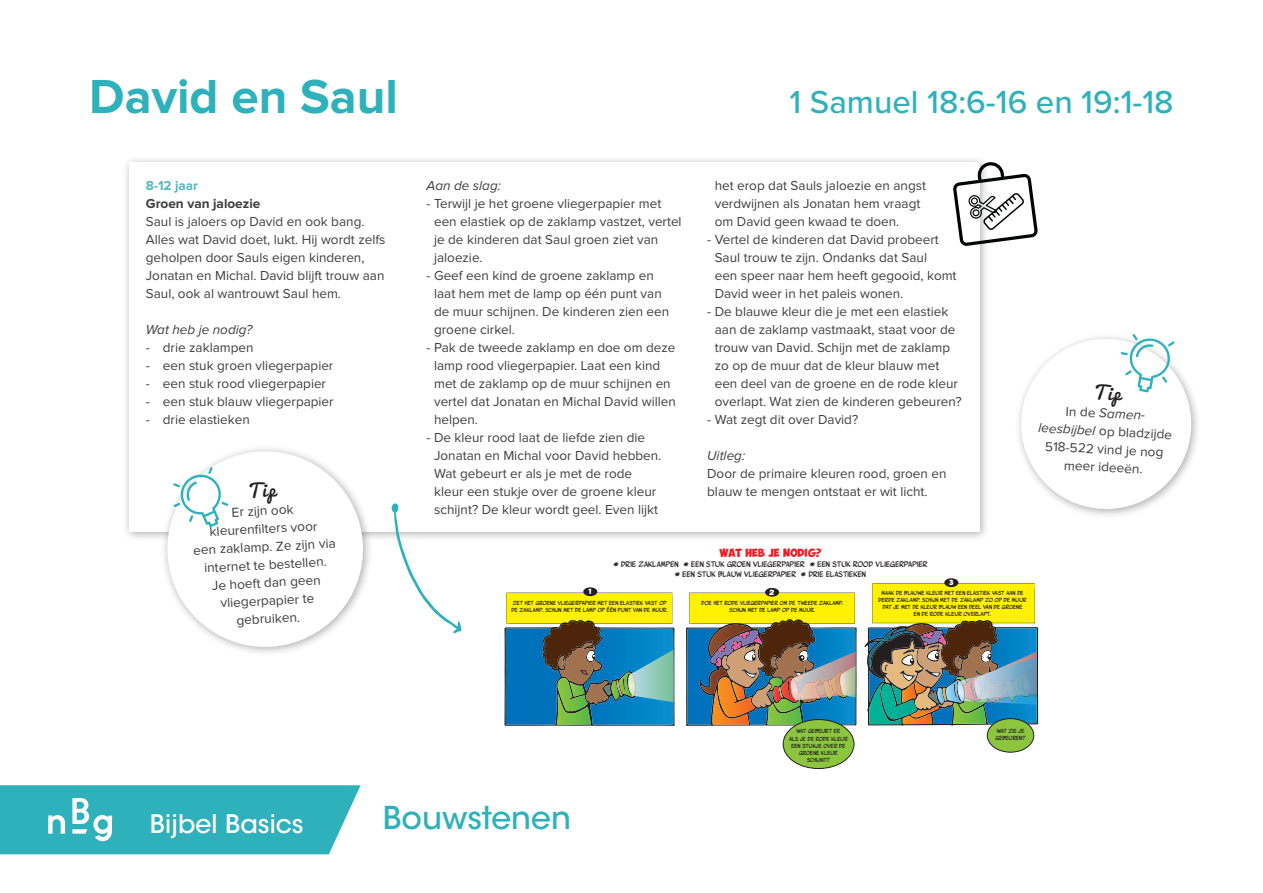
<style>
.page{position:relative;width:1263px;height:893px;background:#fff}
.page>*{position:absolute;margin:0;border:0;box-sizing:border-box;transform-origin:0 0}
.t1{font:700 49.5px "Proxima Nova";color:#2eb1bb}
.t2{font:500 33px "Proxima Nova";color:#2eb1bb}
.t3{font:500 31.35px "ITC Avant Garde Std";color:#2eb1bb}
.t4{font:500 25.35px "ITC Avant Garde Std";color:#fff}
.t5{font:13.5px/18px "Proxima Nova";color:#3e3e3f}
.t6{font:italic 13.5px "Proxima Nova";color:#3e3e3f}
.t7{font:700 13.5px "Proxima Nova";color:#3e3e3f}
.t8{font:700 13.5px "Proxima Nova";color:#54b8c1}
.t9{font:8.1px/9.8px "Wurmics Bravo";letter-spacing:.01em;color:#231f20;text-align:center;scale:1.1 1}
.t10{font:8.1px "Obelix Pro";letter-spacing:.01em;color:#ee1d23;scale:1.1 1}
.t11{font:6px/7.2px "Wurmics Bravo";letter-spacing:.01em;color:#231f20;text-align:center;scale:1.1 1}
.t12{font:5.25px "Obelix Pro";color:#fff;scale:1.1 1}
.s1{font-style:italic}
</style>
<div class="page">
<svg style="left:0;top:785px;width:361px;height:69px"></svg>
<div style="left:122px;top:155px;width:867px;height:386px;background:#231f20;opacity:.35"></div>
<div style="left:129px;top:162px;width:850px;height:369px;background:#fff"></div>
<svg style="left:953px;top:162px;width:84px;height:84px"></svg>
<div style="left:161px;top:445px;width:212px;height:212px;background:#231f20;opacity:.35"></div>
<div style="left:1014px;top:332px;width:187px;height:187px;background:#231f20;opacity:.35"></div>
<svg style="left:391px;top:503px;width:71px;height:130px"></svg>
<div style="left:583px;top:587px;width:14px;height:9px;background:#231f20;border-radius:50%"></div>
<div style="left:944px;top:578px;width:14px;height:9px;background:#231f20;border-radius:50%"></div>
<div style="left:765px;top:588px;width:14px;height:9px;background:#231f20;border-radius:50%"></div>
<div style="left:987px;top:719px;width:47px;height:33px;background:#8bc63e;border-radius:50%"></div>
<div style="left:987px;top:718px;width:47px;height:34px;border:1px solid #231f20;border-radius:50%"></div>
<div style="left:783px;top:719px;width:71px;height:49px;background:#8bc63e;border-radius:50%"></div>
<div style="left:783px;top:719px;width:71px;height:50px;border:1px solid #231f20;border-radius:50%"></div>
<img style="left:686px;top:593px;width:171px;height:133px">
<img style="left:864px;top:584px;width:174px;height:142px">
<svg style="left:504px;top:593px;width:170px;height:133px"></svg>
<svg style="left:165px;top:449px;width:201px;height:201px"></svg>
<svg style="left:1019px;top:334px;width:174px;height:177px"></svg>
<h1 class="t1" style="left:89px;top:74px;width:310px">David en Saul</h1>
<p class="t8" style="left:146px;top:179px;width:54px">8-12 jaar</p>
<p class="t7" style="left:146px;top:197px;width:116px">Groen van jaloezie</p>
<p class="t5" style="left:146px;top:213px;width:241px">Saul is jaloers op David en ook bang.<br>Alles wat David doet, lukt. Hij wordt zelfs geholpen door Sauls eigen kinderen, Jonatan en Michal. David blijft trouw aan Saul, ook al wantrouwt Saul hem.</p>
<p class="t6" style="left:146px;top:322px;width:108px">Wat heb je nodig?</p>
<p class="t5" style="left:146px;top:339px;width:109px">- drie zaklampen</p>
<p class="t5" style="left:146px;top:357px;width:189px">- een stuk groen vliegerpapier</p>
<p class="t5" style="left:146px;top:375px;width:182px">- een stuk rood vliegerpapier</p>
<p class="t5" style="left:146px;top:393px;width:189px">- een stuk blauw vliegerpapier</p>
<p class="t5" style="left:146px;top:411px;width:105px">- drie elastieken</p>
<p class="t5" style="left:191px;top:506px;width:144px;text-align:center;rotate:-3deg">Er zijn ook<br>kleurenfi lters voor<br>een zaklamp. Ze zijn via internet te bestellen.<br>Je hoeft dan geen vliegerpapier te gebruiken.</p>
<h2 class="t2" style="left:789px;top:77px;width:386px">1 Samuel 18:6-16 en 19:1-18</h2>
<p class="t6" style="left:426px;top:178px;width:76px">Aan de slag:</p>
<p class="t5" style="left:434px;top:195px;width:249px;text-indent:-8px">- Terwijl je het groene vliegerpapier met een elastiek op de zaklamp vastzet, vertel je de kinderen dat Saul groen ziet van jaloezie.</p>
<p class="t5" style="left:434px;top:267px;width:237px;text-indent:-8px">- Geef een kind de groene zaklamp en laat hem met de lamp op één punt van de muur schijnen. De kinderen zien een groene cirkel.</p>
<p class="t5" style="left:434px;top:339px;width:243px;text-indent:-8px">- Pak de tweede zaklamp en doe om deze lamp rood vliegerpapier. Laat een kind met de zaklamp op de muur schijnen en vertel dat Jonatan en Michal David willen helpen.</p>
<p class="t5" style="left:434px;top:429px;width:229px;text-indent:-8px">- De kleur rood laat de liefde zien die Jonatan en Michal voor David hebben.<br>Wat gebeurt er als je met de rode kleur een stukje over de groene kleur schijnt? De kleur wordt geel. Even lijkt</p>
<p class="t5" style="left:715px;top:177px;width:213px">het erop dat Sauls jaloezie en angst verdwijnen als Jonatan hem vraagt om David geen kwaad te doen.</p>
<p class="t5" style="left:715px;top:231px;width:243px;text-indent:-8px">- Vertel de kinderen dat David probeert Saul trouw te zijn. Ondanks dat Saul<br>een speer naar hem heeft gegooid, komt David weer in het paleis wonen.</p>
<p class="t5" style="left:715px;top:303px;width:248px;text-indent:-8px">- De blauwe kleur die je met een elastiek aan de zaklamp vastmaakt, staat voor de trouw van David. Schijn met de zaklamp zo op de muur dat de kleur blauw met een deel van de groene en de rode kleur overlapt. Wat zien de kinderen gebeuren?</p>
<p class="t5" style="left:707px;top:411px;width:153px">- Wat zegt dit over David?</p>
<p class="t6" style="left:707px;top:448px;width:39px">Uitleg:</p>
<p class="t5" style="left:707px;top:465px;width:241px">Door de primaire kleuren rood, groen en</p>
<p class="t5" style="left:707px;top:483px;width:222px">blauw te mengen ontstaat er wit licht.</p>
<p class="t5" style="left:1040px;top:401px;width:136px;text-align:center;rotate:3deg">In de <span class="s1">Samen&shy;leesbijbel</span> op bladzijde<br>518-522 vind je nog meer ideeën.</p>
<p class="t10" style="left:719px;top:550px;width:94px">WAT HEB JE NODIG?</p>
<p class="t9" style="left:613px;top:559px;width:287px">* DRIE ZAKLAMPEN * EEN STUK GROEN VLIEGERPAPIER * EEN STUK ROOD VLIEGERPAPIER * EEN STUK BLAUW VLIEGERPAPIER * DRIE ELASTIEKEN</p>
<p class="t12" style="left:949px;top:580px;width:5px">3</p>
<p class="t12" style="left:588px;top:589px;width:4px">1</p>
<p class="t11" style="left:878px;top:589px;width:136px">MAAK DE BLAUWE KLEUR MET EEN ELASTIEK VAST AAN DE DERDE ZAKLAMP. SCHIJN MET DE ZAKLAMP ZO OP DE MUUR DAT JE MET DE KLEUR BLAUW EEN DEEL VAN DE GROENE<br>EN DE RODE KLEUR OVERLAPT.</p>
<p class="t12" style="left:769px;top:590px;width:6px">2</p>
<p class="t11" style="left:511px;top:599px;width:144px;text-align:left">ZET HET GROENE VLIEGERPAPIER MET EEN ELASTIEK VAST OP<br>DE ZAKLAMP. SCHIJN MET DE LAMP OP ÉÉN PUNT VAN DE MUUR.</p>
<p class="t11" style="left:702px;top:599px;width:130px">DOE HET RODE VLIEGERPAPIER OM DE TWEEDE ZAKLAMP.<br>SCHIJN MET DE LAMP OP DE MUUR.</p>
<p class="t11" style="left:789px;top:728px;width:55px">WAT GEBEURT ER<br>ALS JE DE RODE KLEUR<br>EEN STUKJE OVER DE<br>GROENE KLEUR<br>SCHIJNT?</p>
<p class="t11" style="left:996px;top:727px;width:29px;text-align:left">WAT ZIE JE<br>GEBEUREN?</p>
<h3 class="t4" style="left:150px;top:808px;width:155px">Bijbel Basics</h3>
<h3 class="t3" style="left:383px;top:798px;width:190px">Bouwstenen</h3>
</div>
